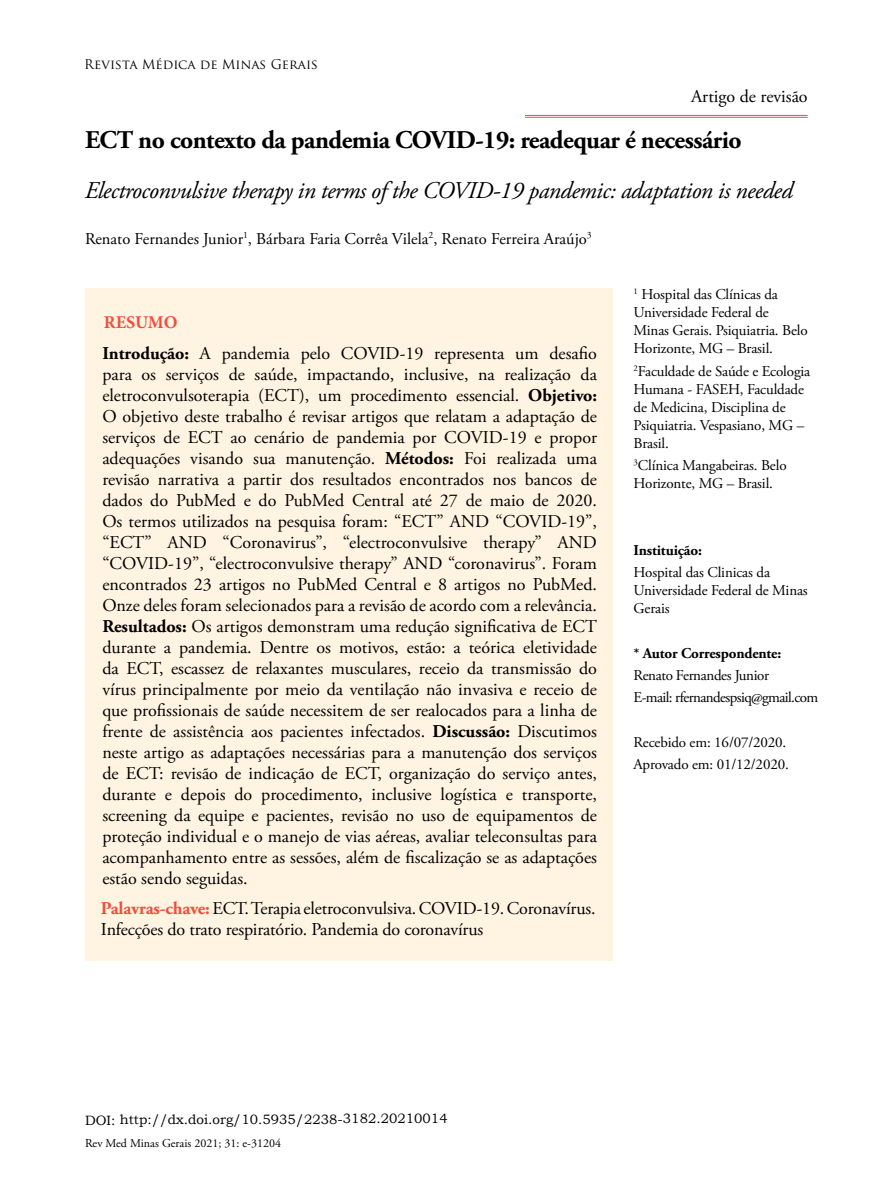
<style>
.page{position:relative;width:893px;height:1191px;background:#fff}
.page>*{position:absolute;margin:0;border:0;box-sizing:border-box;transform-origin:0 0}
.t1{font:700 25.5px "Adobe Garamond Pro";letter-spacing:-.02em;color:#000}
.t2{font:italic 24px "Adobe Garamond Pro";letter-spacing:-.02em;color:#000}
.t3{font:18px/21px "Adobe Garamond Pro";letter-spacing:-.01em;color:#000;text-align:justify}
.t4{font:700 18px "Minion Pro";letter-spacing:-.005em;color:#f04e3d}
.t5{font:16.5px "Adobe Garamond Pro";color:#000}
.t6{font:15px/18px "Adobe Garamond Pro";letter-spacing:-.01em;color:#000}
.t7{font:15px/22.2px "Adobe Garamond Pro";letter-spacing:-.04em;color:#000}
.t8{font:700 15px "Adobe Garamond Pro";letter-spacing:-.01em;color:#000}
.t9{font:13.5px "Bookman Old Style";letter-spacing:-.005em;color:#000}
.t10{font:13.05px "Trajan Pro";color:#000}
.t11{font:12px "Adobe Garamond Pro";color:#000101}
.s1{font-weight:700}
.s2{font-weight:700;color:#f04e3d}
</style>
<div class="page">
<hr style="left:525px;top:115px;width:283px;height:1px;background:#f04e3d">
<hr style="left:525px;top:117px;width:283px;height:1px;background:#f04e3d">
<div style="left:85px;top:288px;width:527px;height:673px;background:#fff3e1"></div>
<p class="t10" style="left:84px;top:56px;width:235px">Revista Médica de Minas Gerais</p>
<p class="t3" style="left:691px;top:87px;width:118px">Artigo de revisão</p>
<h1 class="t1" style="left:85px;top:125px;width:658px">ECT no contexto da pandemia COVID-19: readequar é necessário</h1>
<h2 class="t2" style="left:85px;top:176px;width:709px">Electroconvulsive therapy in terms of the COVID-19 pandemic: adaptation is needed</h2>
<p class="t5" style="left:85px;top:229px;width:508px">Renato Fernandes Junior<sup>1</sup>, Bárbara Faria Corrêa Vilela<sup>2</sup>, Renato Ferreira Araújo<sup>3</sup></p>
<p class="t4" style="left:104px;top:309px;width:75px">RESUMO</p>
<p class="t3" style="left:102px;top:343px;width:496px"><span class="s1">Introdução:</span> A pandemia pelo COVID-19 representa um desafio para os serviços de saúde, impactando, inclusive, na realização da eletroconvulsoterapia (ECT), um procedimento essencial. <span class="s1">Objetivo:<br></span>O objetivo deste trabalho é revisar artigos que relatam a adaptação de serviços de ECT ao cenário de pandemia por COVID-19 e propor adequações visando sua manutenção. <span class="s1">Métodos:</span> Foi realizada uma revisão narrativa a partir dos resultados encontrados nos bancos de dados do PubMed e do PubMed Central até 27 de maio de 2020.<br>Os termos utilizados na pesquisa foram: “ECT” AND “COVID-19”, “ECT” AND “Coronavirus”, “electroconvulsive therapy” AND “COVID-19”, “electroconvulsive therapy” AND “coronavirus”. Foram encontrados 23 artigos no PubMed Central e 8 artigos no PubMed.<br>Onze deles foram selecionados para a revisão de acordo com a relevância.<br><span class="s1">Resultados:</span> Os artigos demonstram uma redução significativa de ECT durante a pandemia. Dentre os motivos, estão: a teórica eletividade da ECT, escassez de relaxantes musculares, receio da transmissão do vírus principalmente por meio da ventilação não invasiva e receio de que profissionais de saúde necessitem de ser realocados para a linha de frente de assistência aos pacientes infectados. <span class="s1">Discussão:</span> Discutimos neste artigo as adaptações necessárias para a manutenção dos serviços de ECT: revisão de indicação de ECT, organização do serviço antes, durante e depois do procedimento, inclusive logística e transporte, screening da equipe e pacientes, revisão no uso de equipamentos de proteção individual e o manejo de vias aéreas, avaliar teleconsultas para acompanhamento entre as sessões, além de fiscalização se as adaptações estão sendo seguidas.</p>
<p class="t3" style="left:101px;top:898px;width:496px"><span class="s2">Palavras-chave:</span>ECT. Terapia eletroconvulsiva. COVID-19. Coronavírus.<br>Infecções do trato respiratório. Pandemia do coronavírus</p>
<p class="t6" style="left:634px;top:286px;width:176px"><sup>1</sup> Hospital das Clínicas da<br>Universidade Federal de<br>Minas Gerais. Psiquiatria. Belo<br>Horizonte, MG – Brasil.</p>
<p class="t6" style="left:634px;top:362px;width:178px"><sup>2</sup>Faculdade de Saúde e Ecologia<br>Humana - FASEH, Faculdade de Medicina, Disciplina de<br>Psiquiatria. Vespasiano, MG –<br>Brasil.</p>
<p class="t6" style="left:634px;top:457px;width:155px"><sup>3</sup>Clínica Mangabeiras. Belo<br>Horizonte, MG – Brasil.</p>
<p class="t8" style="left:634px;top:541px;width:70px">Instituição:</p>
<p class="t6" style="left:634px;top:564px;width:176px">Hospital das Clinicas da<br>Universidade Federal de Minas<br>Gerais</p>
<p class="t8" style="left:634px;top:644px;width:149px">* Autor Correspondente:</p>
<p class="t7" style="left:634px;top:664px;width:186px">Renato Fernandes Junior<br>E-mail: rfernandespsiq@gmail.com</p>
<p class="t6" style="left:634px;top:731px;width:157px;line-height:22.2px">Recebido em: 16/07/2020.<br>Aprovado em: 01/12/2020.</p>
<p class="t9" style="left:85px;top:1110px;width:364px">DOI: http://dx.doi.org/10.5935/2238-3182.20210014</p>
<p class="t11" style="left:85px;top:1135px;width:197px">Rev Med Minas Gerais 2021; 31: e-31204</p>
</div>
